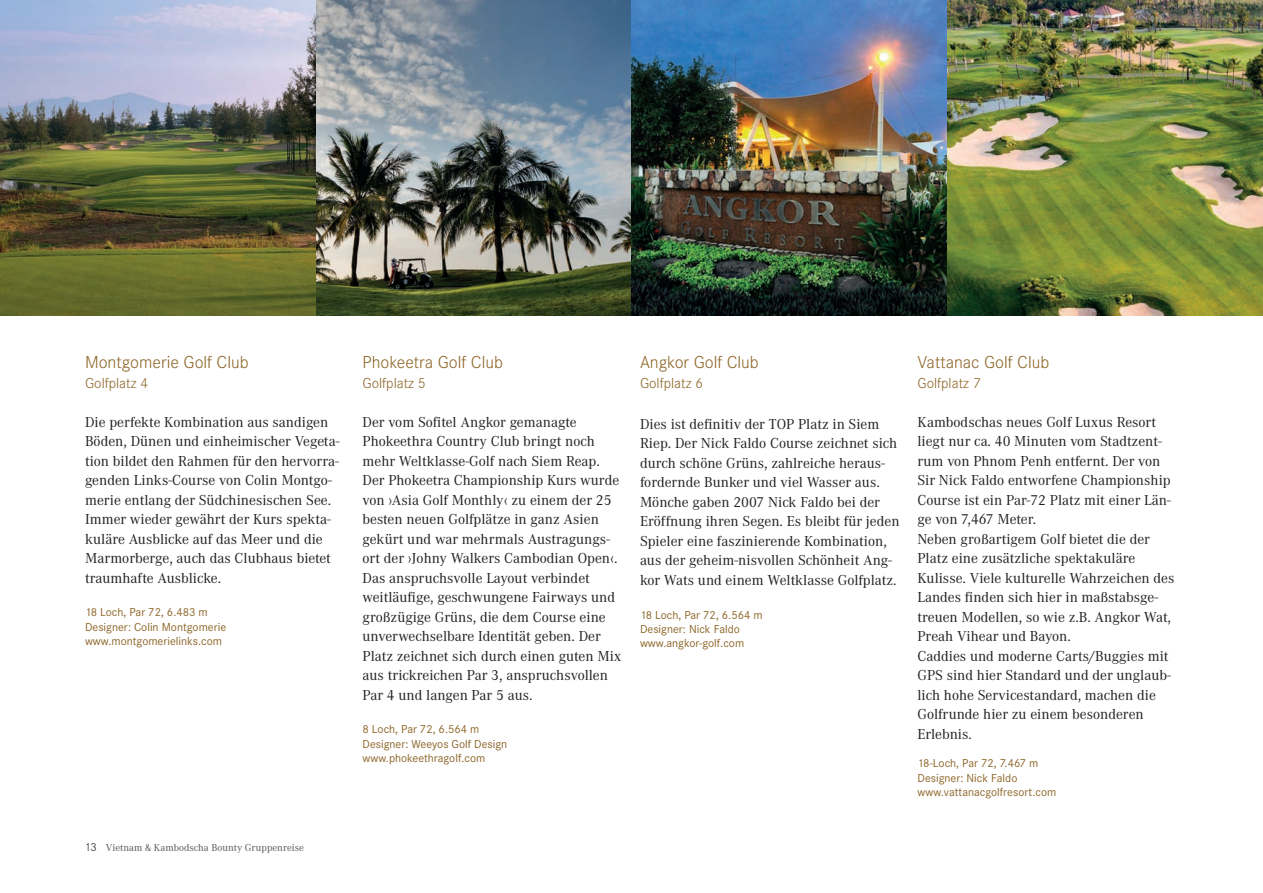
<style>
.page{position:relative;width:1263px;height:893px;background:#fff}
.page>*{position:absolute;margin:0;border:0;box-sizing:border-box;transform-origin:0 0}
.t1{font:300 18px "Corporate S";color:#8c6426}
.t2{font:15px/19.5px "Corporate A";color:#231f20}
.t3{font:300 15px "Corporate S";color:#8c6426}
.t4{font:12px/14.4px "Corporate S";color:#8c6426}
.t5{font:10.5px "Corporate A";color:#57585a}
.s1{font-family:"Corporate S";font-weight:300;font-size:12px;color:#231f20}
</style>
<div class="page">
<img style="left:0;top:0;width:1263px;height:316px">
<p class="t1" style="left:85px;top:352px;width:165px">Montgomerie Golf Club</p>
<p class="t3" style="left:85px;top:374px;width:65px">Golfplatz 4</p>
<p class="t2" style="left:85px;top:412px;width:256px">Die perfekte Kombination aus sandigen Böden, Dünen und einheimischer Vegeta&shy;tion bildet den Rahmen für den hervorra&shy;genden Links-Course von Colin Montgo&shy;merie entlang der Südchinesischen See.<br>Immer wieder gewährt der Kurs spekta&shy;kuläre Ausblicke auf das Meer und die Marmorberge, auch das Clubhaus bietet traumhafte Ausblicke.</p>
<p class="t4" style="left:85px;top:605px;width:143px">18 Loch, Par 72, 6.483 m<br>Designer: Colin Montgomerie www.montgomerielinks.com</p>
<p class="t5" style="left:85px;top:842px;width:220px"><span class="s1">13</span> Vietnam &amp; Kambodscha Bounty Gruppenreise</p>
<p class="t1" style="left:362px;top:352px;width:142px">Phokeetra Golf Club</p>
<p class="t3" style="left:362px;top:374px;width:65px">Golfplatz 5</p>
<p class="t2" style="left:362px;top:412px;width:261px">Der vom Sofitel Angkor gemanagte Phokeethra Country Club bringt noch mehr Weltklasse-Golf nach Siem Reap.<br>Der Phokeetra Championship Kurs wurde von ›Asia Golf Monthly‹ zu einem der 25 besten neuen Golfplätze in ganz Asien gekürt und war mehrmals Austragungs&shy;ort der ›Johny Walkers Cambodian Open‹.<br>Das anspruchsvolle Layout verbindet weitläufige, geschwungene Fairways und großzügige Grüns, die dem Course eine unverwechselbare Identität geben. Der Platz zeichnet sich durch einen guten Mix aus trickreichen Par 3, anspruchsvollen Par 4 und langen Par 5 aus.</p>
<p class="t4" style="left:362px;top:722px;width:146px">8 Loch, Par 72, 6.564 m<br>Designer: Weeyos Golf Design www.phokeethragolf.com</p>
<p class="t1" style="left:640px;top:352px;width:120px">Angkor Golf Club</p>
<p class="t3" style="left:640px;top:374px;width:65px">Golfplatz 6</p>
<p class="t2" style="left:640px;top:414px;width:261px">Dies ist definitiv der TOP Platz in Siem Riep. Der Nick Faldo Course zeichnet sich durch schöne Grüns, zahlreiche heraus&shy;fordernde Bunker und viel Wasser aus.<br>Mönche gaben 2007 Nick Faldo bei der Eröffnung ihren Segen. Es bleibt für jeden Spieler eine faszinierende Kombination, aus der geheim-nisvollen Schönheit Ang&shy;kor Wats und einem Weltklasse Golfplatz.</p>
<p class="t4" style="left:640px;top:607px;width:124px">18 Loch, Par 72, 6.564 m<br>Designer: Nick Faldo www.angkor-golf.com</p>
<p class="t1" style="left:917px;top:352px;width:133px">Vattanac Golf Club</p>
<p class="t3" style="left:917px;top:374px;width:65px">Golfplatz 7</p>
<p class="t2" style="left:917px;top:412px;width:259px">Kambodschas neues Golf Luxus Resort liegt nur ca. 40 Minuten vom Stadtzent&shy;rum von Phnom Penh entfernt. Der von Sir Nick Faldo entworfene Championship Course ist ein Par-72 Platz mit einer Län&shy;ge von 7,467 Meter.<br>Neben großartigem Golf bietet die der Platz eine zusätzliche spektakuläre Kulisse. Viele kulturelle Wahrzeichen des Landes finden sich hier in maßstabsge&shy;treuen Modellen, so wie z.B. Angkor Wat, Preah Vihear und Bayon.<br>Caddies und moderne Carts/Buggies mit GPS sind hier Standard und der unglaub&shy;lich hohe Servicestandard, machen die Golfrunde hier zu einem besonderen Erlebnis.</p>
<p class="t4" style="left:917px;top:756px;width:140px">18-Loch, Par 72, 7.467 m<br>Designer: Nick Faldo www.vattanacgolfresort.com</p>
</div>
